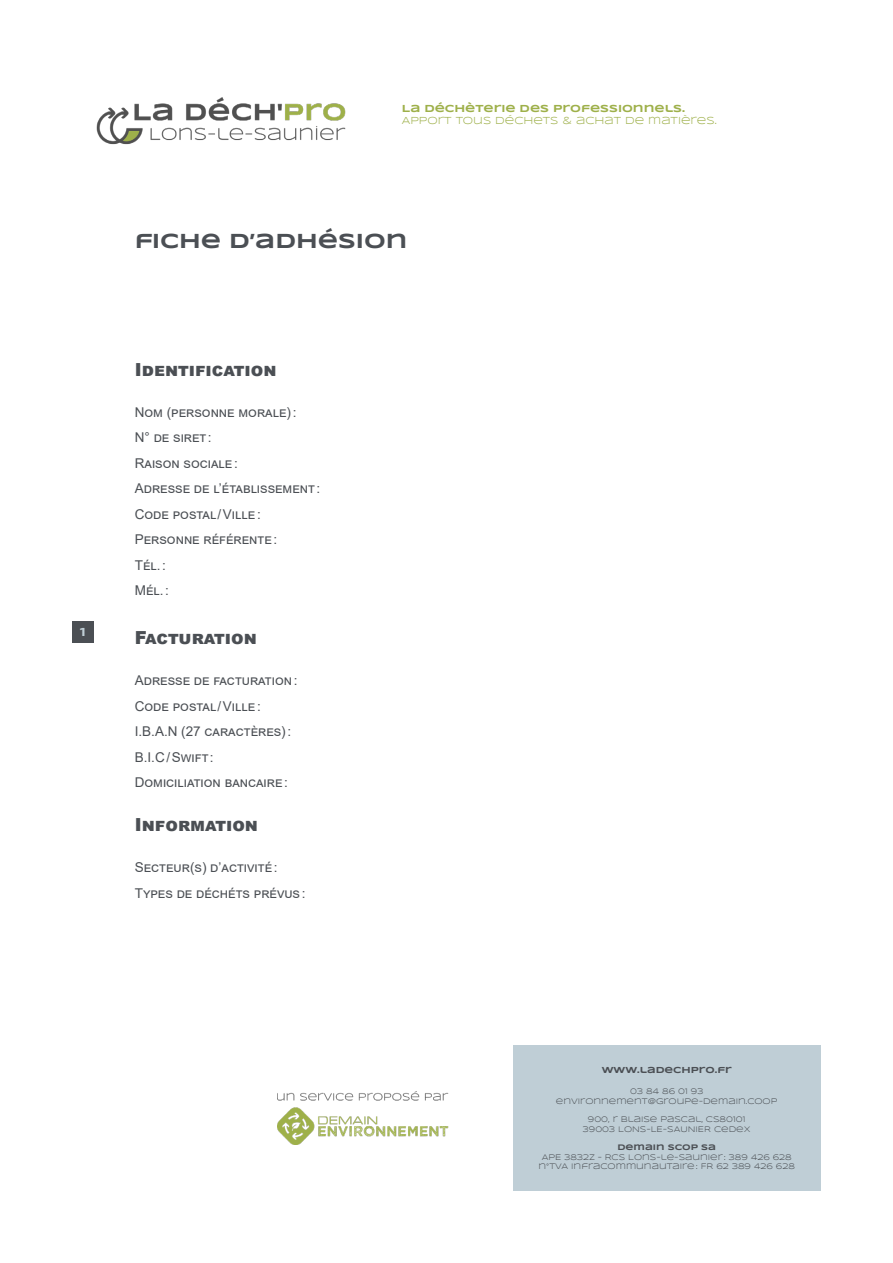
<style>
.page{position:relative;width:893px;height:1263px;background:#fff}
.page>*{position:absolute;margin:0;border:0;box-sizing:border-box;transform-origin:0 0}
.t1{font:700 21px "Syncopate";color:#4b4f54}
.t2{font:900 18px "Arial";color:#4b4f54}
.t3{font:13.5px/25.5px "Arial";color:#4b4f54}
.t4{font:700 12px "Syncopate";color:#bfced6}
.t5{font:10.5px "Syncopate";color:#9eb04a}
.t6{font:700 10.5px "Syncopate";color:#9eb04a}
.t7{font:700 9px "Syncopate";color:#4b4f54}
.t8{font:8.25px/9.9px "Syncopate";color:#4b4f54;text-align:center}
.t9{font:700 8.25px "Syncopate";color:#4b4f54}
</style>
<div class="page">
<img style="left:277px;top:1091px;width:172px;height:53px">
<img style="left:96px;top:97px;width:250px;height:48px">
<div style="left:513px;top:1045px;width:308px;height:146px;background:#bfced6"></div>
<div style="left:72px;top:621px;width:22px;height:21px;background:#4b4f54"></div>
<p class="t4" style="left:80px;top:624px;width:7px">1</p>
<p class="t6" style="left:402px;top:102px;width:285px">LA DÉCHÈTERIE DES PROFESSIONNELS.</p>
<p class="t5" style="left:402px;top:115px;width:316px">APPORT TOUS DÉCHETS &amp; ACHAT DE MATIÈRES.</p>
<h1 class="t1" style="left:135px;top:228px;width:274px">FICHE D’ADHÉSION</h1>
<h2 class="t2" style="left:135px;top:357px;width:143px">Identification</h2>
<p class="t3" style="left:135px;top:399px;width:163px">Nom (personne morale):<br>N° de siret:<br>Raison sociale:</p>
<p class="t3" style="left:135px;top:476px;width:187px">Adresse de l’établissement:</p>
<p class="t3" style="left:135px;top:501px;width:127px">Code postal/Ville:</p>
<p class="t3" style="left:135px;top:527px;width:144px">Personne référente:<br>Tél.:<br>Mél.:</p>
<h2 class="t2" style="left:135px;top:625px;width:124px">Facturation</h2>
<p class="t3" style="left:135px;top:668px;width:164px">Adresse de facturation:</p>
<p class="t3" style="left:135px;top:693px;width:127px">Code postal/Ville:</p>
<p class="t3" style="left:135px;top:719px;width:158px">I.B.A.N (27 caractères):<br>B.I.C/Swift:<br>Domiciliation bancaire:</p>
<h2 class="t2" style="left:135px;top:812px;width:125px">Information</h2>
<p class="t3" style="left:135px;top:855px;width:172px">Secteur(s) d’activité:<br>Types de déchéts prévus:</p>
<p class="t7" style="left:602px;top:1064px;width:131px">WWW.LADECHPRO.FR</p>
<p class="t8" style="left:556px;top:1086px;width:223px">03 84 86 01 93<br>ENVIRONNEMENT@GROUPE-DEMAIN.COOP</p>
<p class="t8" style="left:583px;top:1114px;width:169px">900, R BLAISE PASCAL, CS80101<br>39003 LONS-LE-SAUNIER CEDEX</p>
<p class="t9" style="left:617px;top:1142px;width:100px">DEMAIN SCOP SA</p>
<p class="t8" style="left:539px;top:1152px;width:258px">APE 3832Z – RCS LONS-LE-SAUNIER: 389 426 628<br>N°TVA INFRACOMMUNAUTAIRE: FR 62 389 426 628</p>
</div>
